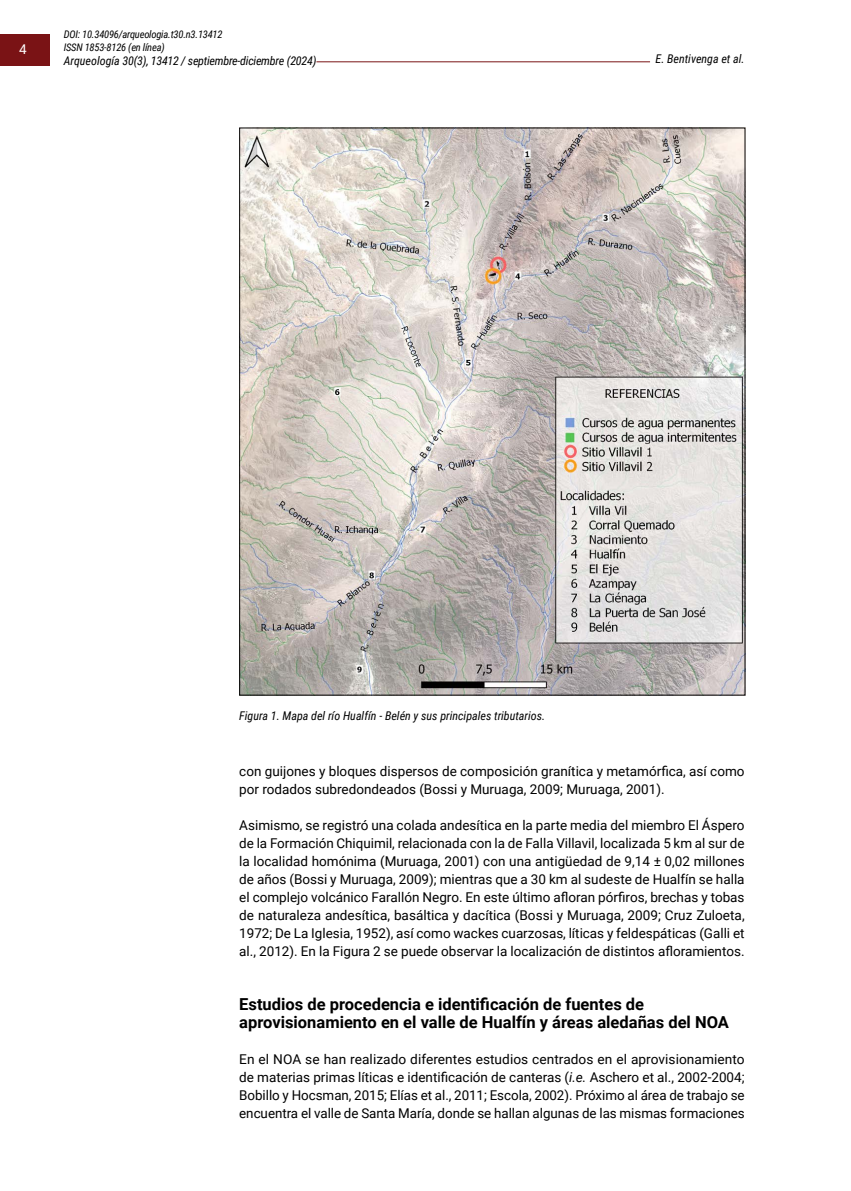
<style>
.page{position:relative;width:851px;height:1191px;background:#fff}
.page>*{position:absolute;margin:0;border:0;box-sizing:border-box;transform-origin:0 0}
.t1{font:700 16.5px/18px "Roboto";color:#000}
.t2{font:13.5px/18px "Roboto";color:#000;text-align:justify}
.t3{font:13.5px "Roboto";color:#fff}
.t4{font:italic 12px "Roboto Condensed";color:#000}
.t5{font:italic 12px "Roboto Condensed";letter-spacing:-.02em;color:#000}
.t6{font:italic 10.5px/12.6px "Roboto Condensed";letter-spacing:-.02em;color:#000}
.s1{font-style:italic}
</style>
<div class="page">
<hr style="left:204px;top:61px;width:529px;height:1px;background:#7a1315">
<div style="left:64px;top:55px;width:252px;height:15px;background:#fff"></div>
<div style="left:0;top:35px;width:50px;height:31px;background:#7a1315"></div>
<div style="left:650px;top:52px;width:94px;height:15px;background:#fff"></div>
<img style="left:241px;top:130px;width:502px;height:563px">
<p class="t3" style="left:19px;top:39px;width:9px">4</p>
<p class="t6" style="left:64px;top:28px;width:160px">DOI: 10.34096/arqueologia.t30.n3.13412<br>ISSN 1853-8126 (en línea)</p>
<p class="t5" style="left:64px;top:52px;width:254px">Arqueología 30(3), 13412 / septiembre-diciembre (2024)</p>
<p class="t4" style="left:655px;top:50px;width:91px">E. Bentivenga et al.</p>
<p class="t4" style="left:239px;top:707px;width:307px">Figura 1. Mapa del río Hualfín - Belén y sus principales tributarios.</p>
<p class="t2" style="left:239px;top:761px;width:506px">con guijones y bloques dispersos de composición granítica y metamórfica, así como por rodados subredondeados (Bossi y Muruaga, 2009; Muruaga, 2001).</p>
<p class="t2" style="left:239px;top:815px;width:507px">Asimismo, se registró una colada andesítica en la parte media del miembro El Áspero de la Formación Chiquimil, relacionada con la de Falla Villavil, localizada 5 km al sur de la localidad homónima (Muruaga, 2001) con una antigüedad de 9,14 ± 0,02 millones de años (Bossi y Muruaga, 2009); mientras que a 30 km al sudeste de Hualfín se halla el complejo volcánico Farallón Negro. En este último afloran pórfiros, brechas y tobas de naturaleza andesítica, basáltica y dacítica (Bossi y Muruaga, 2009; Cruz Zuloeta, 1972; De La Iglesia, 1952), así como wackes cuarzosas, líticas y feldespáticas (Galli et al., 2012). En la Figura 2 se puede observar la localización de distintos afloramientos.</p>
<p class="t1" style="left:239px;top:994px;width:491px">Estudios de procedencia e identificación de fuentes de aprovisionamiento en el valle de Hualfín y áreas aledañas del NOA</p>
<p class="t2" style="left:239px;top:1049px;width:507px">En el NOA se han realizado diferentes estudios centrados en el aprovisionamiento de materias primas líticas e identificación de canteras (<span class="s1">i.e.</span> Aschero et al., 2002-2004; Bobillo y Hocsman, 2015; Elías et al., 2011; Escola, 2002). Próximo al área de trabajo se encuentra el valle de Santa María, donde se hallan algunas de las mismas formaciones</p>
</div>
